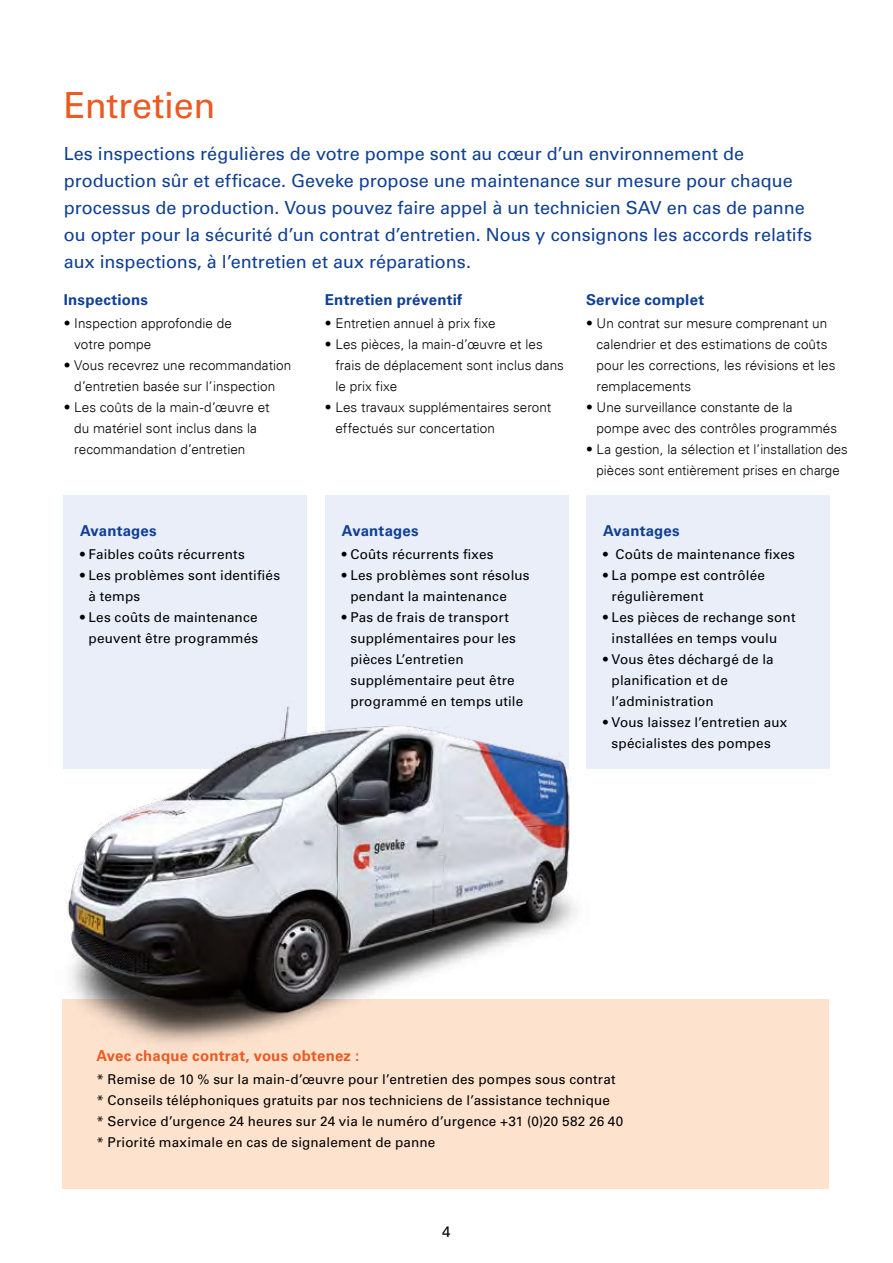
<style>
.page{position:relative;width:893px;height:1263px;background:#fff}
.page>*{position:absolute;margin:0;border:0;box-sizing:border-box;transform-origin:0 0}
.t1{font:36px "Univers LT Std";letter-spacing:-.005em;color:#eb5a22}
.t2{font:18px/27px "Univers LT Std";color:#0f3f93}
.t3{font:700 15px "Univers LT Std";letter-spacing:.015em;color:#0f3f93}
.t4{font:700 15px "Univers LT Std";letter-spacing:.015em;color:#eb5a22}
.t5{font:15px "Univers LT Std";color:#000}
.t6{font:13.5px/21px "Univers LT Std";letter-spacing:.015em;color:#000}
.t7{font:300 13.5px/21px "Univers LT";letter-spacing:.005em;color:#000}
</style>
<div class="page">
<div style="left:62px;top:1000px;width:767px;height:189px;background:#fde2ce"></div>
<div style="left:63px;top:496px;width:243px;height:273px;background:#e9eef9"></div>
<div style="left:325px;top:496px;width:243px;height:273px;background:#e9eef9"></div>
<div style="left:586px;top:496px;width:243px;height:273px;background:#e9eef9"></div>
<img style="left:62px;top:659px;width:583px;height:384px">
<h1 class="t1" style="left:64px;top:84px;width:153px">Entretien</h1>
<p class="t2" style="left:64px;top:140px;width:750px">Les inspections régulières de votre pompe sont au cœur d’un environnement de production sûr et efficace. Geveke propose une maintenance sur mesure pour chaque processus de production. Vous pouvez faire appel à un technicien SAV en cas de panne ou opter pour la sécurité d’un contrat d’entretien. Nous y consignons les accords relatifs aux inspections, à l’entretien et aux réparations.</p>
<p class="t3" style="left:64px;top:291px;width:86px">Inspections</p>
<p class="t7" style="left:74px;top:313px;width:159px;text-indent:-11px">• Inspection approfondie de votre pompe</p>
<p class="t7" style="left:64px;top:355px;width:229px;text-align:center">• Vous recevrez une recommandation d’entretien basée sur l’inspection</p>
<p class="t7" style="left:74px;top:397px;width:197px;text-indent:-11px">• Les coûts de la main-d’œuvre et du matériel sont inclus dans la recommandation d’entretien</p>
<p class="t3" style="left:80px;top:522px;width:78px">Avantages</p>
<p class="t6" style="left:80px;top:544px;width:166px">• Faibles coûts récurrents</p>
<p class="t6" style="left:89px;top:565px;width:193px;text-indent:-8px">• Les problèmes sont identifiés à temps</p>
<p class="t6" style="left:80px;top:607px;width:180px;text-align:right">• Les coûts de maintenance peuvent être programmés</p>
<p class="t3" style="left:325px;top:291px;width:139px">Entretien préventif</p>
<p class="t7" style="left:325px;top:313px;width:172px">• Entretien annuel à prix fixe</p>
<p class="t7" style="left:335px;top:334px;width:230px;text-indent:-11px">• Les pièces, la main-d’œuvre et les frais de déplacement sont inclus dans le prix fixe</p>
<p class="t7" style="left:335px;top:397px;width:217px;text-indent:-11px">• Les travaux supplémentaires seront effectués sur concertation</p>
<p class="t3" style="left:342px;top:522px;width:78px">Avantages</p>
<p class="t6" style="left:342px;top:544px;width:153px">• Coûts récurrents fixes</p>
<p class="t6" style="left:350px;top:565px;width:181px;text-indent:-8px">• Les problèmes sont résolus pendant la maintenance</p>
<p class="t6" style="left:350px;top:607px;width:174px;text-indent:-8px">• Pas de frais de transport supplémentaires pour les pièces L’entretien supplémentaire peut être programmé en temps utile</p>
<p class="t3" style="left:586px;top:291px;width:120px">Service complet</p>
<p class="t7" style="left:597px;top:313px;width:240px;text-indent:-11px">• Un contrat sur mesure comprenant un calendrier et des estimations de coûts pour les corrections, les révisions et les remplacements</p>
<p class="t7" style="left:597px;top:397px;width:242px;text-indent:-11px">• Une surveillance constante de la pompe avec des contrôles programmés</p>
<p class="t7" style="left:586px;top:439px;width:263px;text-align:center">• La gestion, la sélection et l’installation des pièces sont entièrement prises en charge</p>
<p class="t3" style="left:603px;top:522px;width:78px">Avantages</p>
<p class="t6" style="left:603px;top:544px;width:193px">• Coûts de maintenance fixes</p>
<p class="t6" style="left:612px;top:565px;width:155px;text-indent:-8px">• La pompe est contrôlée régulièrement</p>
<p class="t6" style="left:612px;top:607px;width:185px;text-indent:-8px">• Les pièces de rechange sont installées en temps voulu</p>
<p class="t6" style="left:612px;top:649px;width:164px;text-indent:-8px">• Vous êtes déchargé de la planification et de l’administration</p>
<p class="t6" style="left:612px;top:712px;width:177px;text-indent:-8px">• Vous laissez l’entretien aux spécialistes des pompes</p>
<p class="t4" style="left:96px;top:1047px;width:265px">Avec chaque contrat, vous obtenez :</p>
<p class="t6" style="left:96px;top:1069px;width:529px">* Remise de 10 % sur la main-d’œuvre pour l’entretien des pompes sous contrat * Conseils téléphoniques gratuits par nos techniciens de l’assistance technique<br>* Service d’urgence 24 heures sur 24 via le numéro d’urgence +31 (0)20 582 26 40 * Priorité maximale en cas de signalement de panne</p>
<p class="t5" style="left:442px;top:1223px;width:10px">4</p>
</div>
